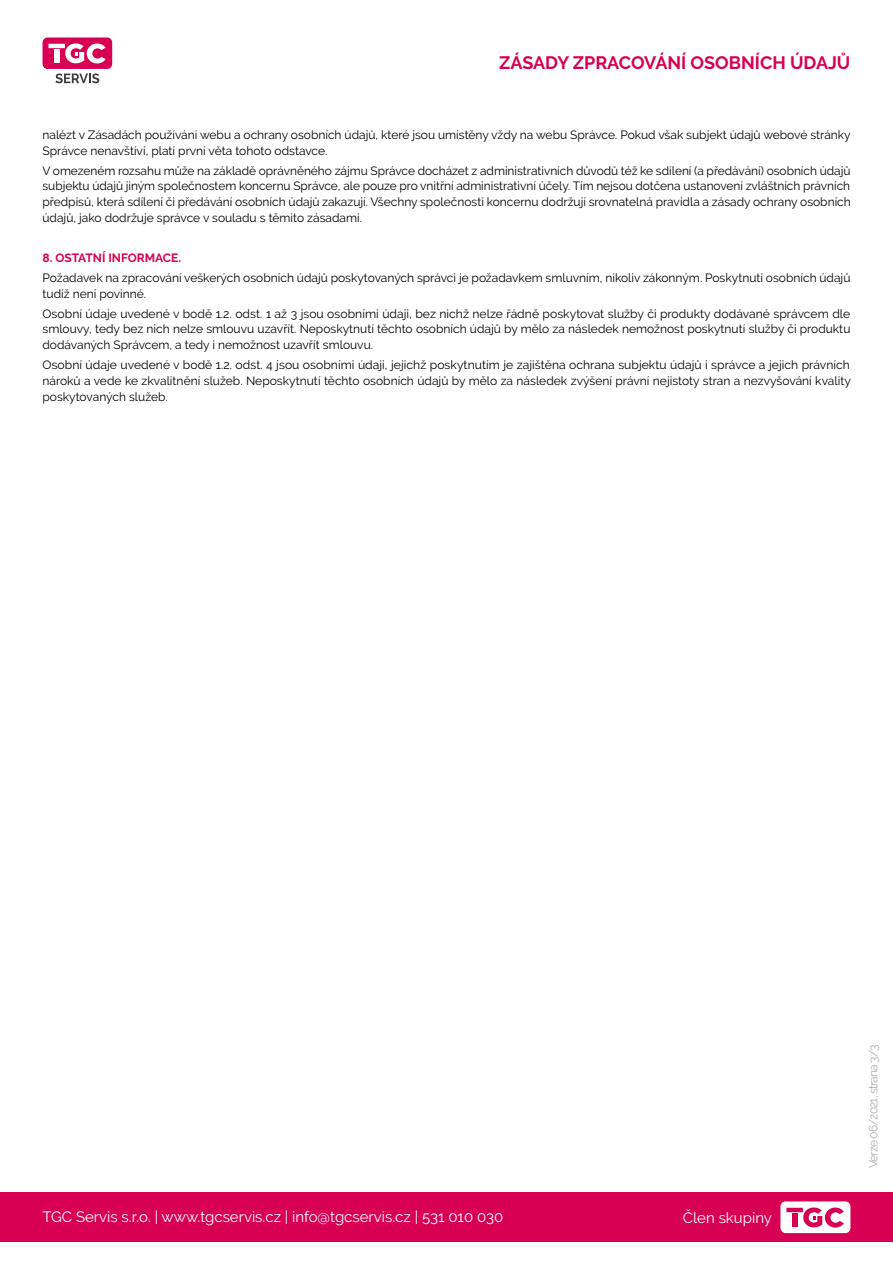
<style>
.page{position:relative;width:893px;height:1263px;background:#fff}
.page>*{position:absolute;margin:0;border:0;box-sizing:border-box;transform-origin:0 0}
.t1{font:700 18px "Raleway";color:#d70053}
.t2{font:15px "Raleway";color:#fff}
.t3{font:12px/15.8px "Raleway";color:#000;text-align:justify}
.t4{font:12px "Raleway";letter-spacing:-.07em;color:#aeafb2}
.t5{font:700 12px "Raleway";color:#d70053}
</style>
<div class="page">
<div style="left:43px;top:37px;width:69px;height:32px;background:#d70053;border-radius:5px"></div>
<svg style="left:48px;top:43px;width:58px;height:20px"></svg>
<svg style="left:55px;top:73px;width:44px;height:10px"></svg>
<div style="left:0;top:1192px;width:893px;height:50px;background:#d70053"></div>
<div style="left:780px;top:1201px;width:70px;height:32px;background:#fff;border-radius:5px"></div>
<svg style="left:786px;top:1207px;width:58px;height:20px"></svg>
<h1 class="t1" style="left:499px;top:52px;width:353px">ZÁSADY ZPRACOVÁNÍ OSOBNÍCH ÚDAJŮ</h1>
<p class="t3" style="left:43px;top:127px;width:810px">nalézt v Zásadách používání webu a ochrany osobních údajů, které jsou umístěny vždy na webu Správce. Pokud však subjekt údajů webové stránky<br>Správce nenavštíví, platí první věta tohoto odstavce.</p>
<p class="t3" style="left:43px;top:162px;width:810px">V omezeném rozsahu může na základě oprávněného zájmu Správce docházet z administrativních důvodů též ke sdílení (a předávání) osobních údajů subjektu údajů jiným společnostem koncernu Správce, ale pouze pro vnitřní administrativní účely. Tím nejsou dotčena ustanovení zvláštních právních předpisů, která sdílení či předávání osobních údajů zakazují. Všechny společnosti koncernu dodržují srovnatelná pravidla a zásady ochrany osobních údajů, jako dodržuje správce v souladu s těmito zásadami.</p>
<p class="t5" style="left:43px;top:251px;width:140px">8. OSTATNÍ INFORMACE.</p>
<p class="t3" style="left:43px;top:270px;width:809px">Požadavek na zpracování veškerých osobních údajů poskytovaných správci je požadavkem smluvním, nikoliv zákonným. Poskytnutí osobních údajů tudíž není povinné.</p>
<p class="t3" style="left:43px;top:305px;width:809px">Osobní údaje uvedené v bodě 1.2. odst. 1 až 3 jsou osobními údaji, bez nichž nelze řádně poskytovat služby či produkty dodávané správcem dle smlouvy, tedy bez nich nelze smlouvu uzavřít. Neposkytnutí těchto osobních údajů by mělo za následek nemožnost poskytnutí služby či produktu dodávaných Správcem, a tedy i nemožnost uzavřít smlouvu.</p>
<p class="t3" style="left:43px;top:357px;width:810px">Osobní údaje uvedené v bodě 1.2. odst. 4 jsou osobními údaji, jejichž poskytnutím je zajištěna ochrana subjektu údajů i správce a jejich právních nároků a vede ke zkvalitnění služeb. Neposkytnutí těchto osobních údajů by mělo za následek zvýšení právní nejistoty stran a nezvyšování kvality poskytovaných služeb.</p>
<p class="t2" style="left:43px;top:1208px;width:462px">TGC Servis s.r.o. | www.tgcservis.cz | info@tgcservis.cz | 531 010 030</p>
<p class="t2" style="left:683px;top:1209px;width:91px">Člen skupiny</p>
<p class="t4" style="left:866px;top:1168px;width:125px;rotate:-90deg">Verze 06/2021, strana 3/3</p>
</div>
